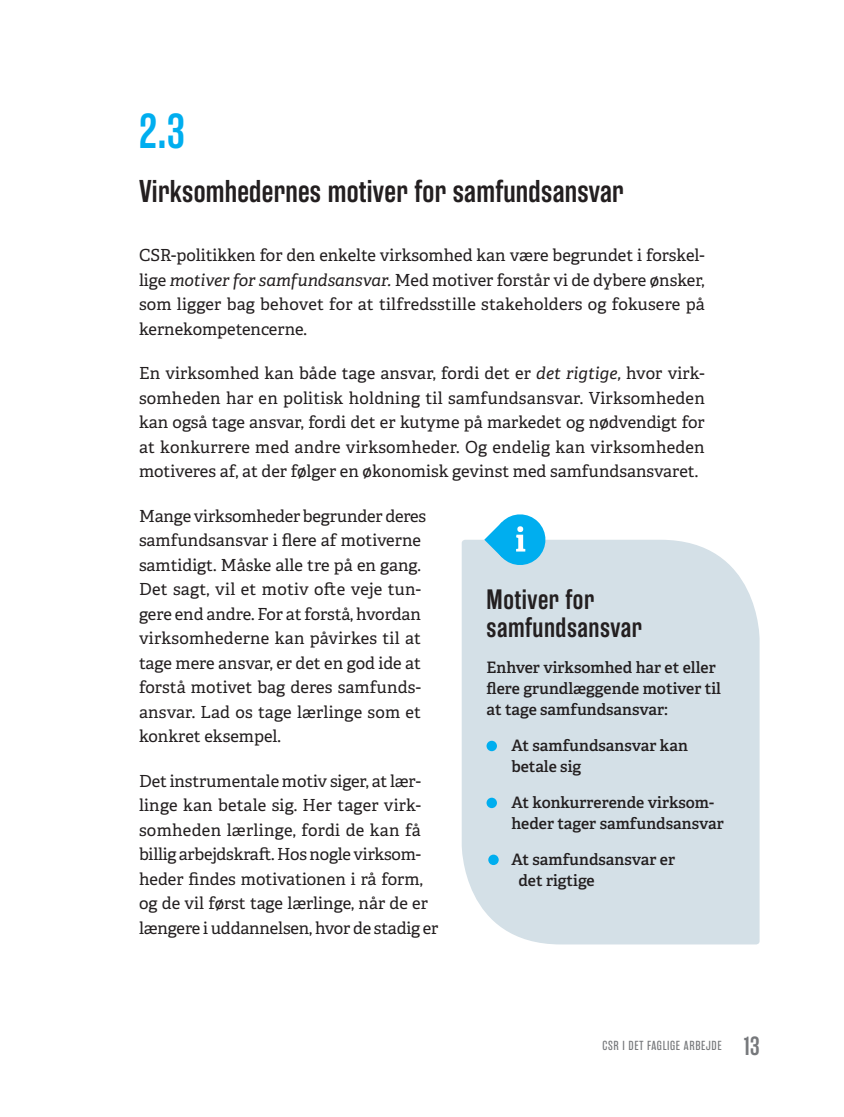
<style>
.page{position:relative;width:844px;height:1117px;background:#fff}
.page>*{position:absolute;margin:0;border:0;box-sizing:border-box;transform-origin:0 0}
.t1{font:600 49px "Rama Gothic E";color:#00aeef}
.t2{font:600 31.5px "Rama Gothic E";letter-spacing:.01em;color:#231f20}
.t3{font:600 28px/28px "Rama Gothic E";letter-spacing:.02em;color:#231f20}
.t4{font:600 26.25px "Rama Gothic E";color:#76787b}
.t5{font:16.62px/24.5px "Adelle";color:#231f20;text-align:justify}
.t6{font:600 15.75px/21px "Adelle";color:#231f20}
.t7{font:13.12px "Rama Gothic E";letter-spacing:.05em;color:#76787b}
.s1{font-style:italic}
</style>
<div class="page">
<div style="left:461px;top:539px;width:298px;height:405px;background:#d4e0e7"></div>
<div style="left:486px;top:740px;width:11px;height:11px;background:#00aeef;border-radius:50%"></div>
<div style="left:486px;top:797px;width:11px;height:11px;background:#00aeef;border-radius:50%"></div>
<div style="left:488px;top:854px;width:10px;height:10px;background:#00aeef;border-radius:50%"></div>
<svg style="left:484px;top:514px;width:63px;height:53px"></svg>
<h1 class="t1" style="left:139px;top:104px;width:47px">2.3</h1>
<h2 class="t2" style="left:139px;top:173px;width:486px">Virksomhedernes motiver for samfundsansvar</h2>
<p class="t5" style="left:139px;top:243px;width:567px">CSR-politikken for den enkelte virksomhed kan være begrundet i forskel&shy;lige <span class="s1">motiver for samfundsansvar.</span> Med motiver forstår vi de dybere ønsker, som ligger bag behovet for at tilfredsstille stakeholders og fokusere på kernekompetencerne.</p>
<p class="t5" style="left:139px;top:361px;width:567px">En virksomhed kan både tage ansvar, fordi det er <span class="s1">det rigtige,</span> hvor virk&shy;somheden har en politisk holdning til samfundsansvar. Virksomheden kan også tage ansvar, fordi det er kutyme på markedet og nødvendigt for at konkurrere med andre virksomheder. Og endelig kan virksomheden motiveres af, at der følger en økonomisk gevinst med samfundsansvaret.</p>
<p class="t5" style="left:139px;top:503px;width:289px;text-align:left">Mange virksomheder begrunder deres samfundsansvar i flere af motiverne samtidigt. Måske alle tre på en gang.<br>Det sagt, vil et motiv ofte veje tun&shy;gere end andre. For at forstå, hvordan virksomhederne kan påvirkes til at tage mere ansvar, er det en god ide at forstå motivet bag deres samfunds&shy;ansvar. Lad os tage lærlinge som et konkret eksempel.</p>
<p class="t5" style="left:139px;top:768px;width:301px;text-align:left">Det instrumentale motiv siger, at lær&shy;linge kan betale sig. Her tager virk&shy;somheden lærlinge, fordi de kan få billig arbejdskraft. Hos nogle virksom&shy;heder findes motivationen i rå form, og de vil først tage lærlinge, når de er længere i uddannelsen, hvor de stadig er</p>
<h3 class="t3" style="left:486px;top:586px;width:157px">Motiver for samfundsansvar</h3>
<p class="t6" style="left:486px;top:657px;width:236px">Enhver virksomhed har et eller flere grundlæggende motiver til at tage samfundsansvar:</p>
<p class="t6" style="left:511px;top:735px;width:178px">At samfundsansvar kan betale sig</p>
<p class="t6" style="left:511px;top:792px;width:214px">At konkurrerende virksom&shy;heder tager samfundsansvar</p>
<p class="t6" style="left:518px;top:848px;width:158px;text-indent:-7px">At samfundsansvar er det rigtige</p>
<p class="t7" style="left:602px;top:1037px;width:121px">CSR I DET FAGLIGE ARBEJDE</p>
<h3 class="t4" style="left:743px;top:1030px;width:17px">13</h3>
</div>
